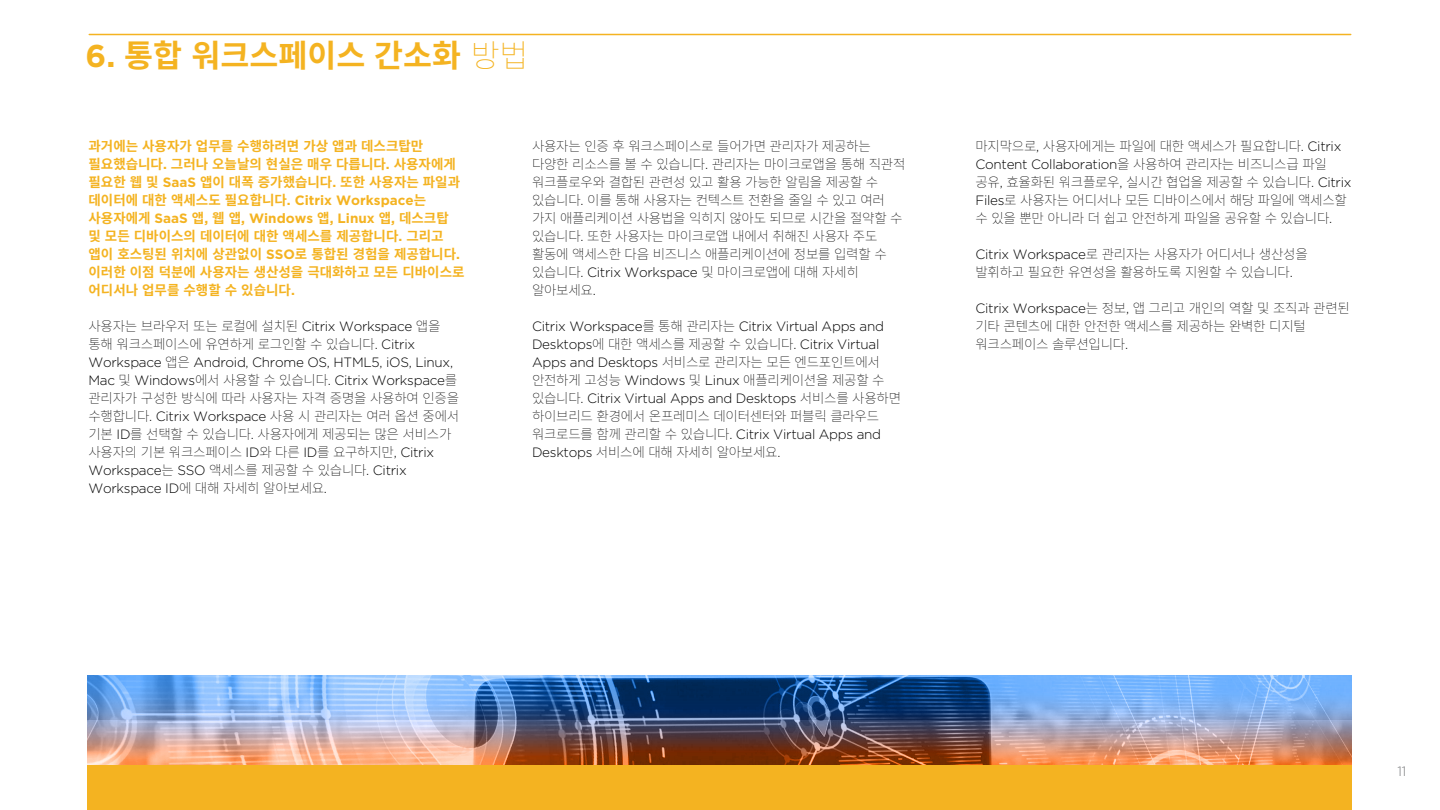
<style>
.page{position:relative;width:1440px;height:810px;background:#fff}
.page>*{position:absolute;margin:0;border:0;box-sizing:border-box;transform-origin:0 0}
.t1{font:700 31.5px "Source Han Sans KR";color:#f4b321}
.t2{font:200 13.5px/18px "Source Han Sans KR";letter-spacing:-.02em;color:#000}
.t3{font:300 13.5px/18px "Gotham";letter-spacing:-.02em;color:#000}
.t4{font:700 13.5px/18px "Source Han Sans KR";color:#f4b321}
.t5{font:700 13.5px "Gotham";color:#f4b321}
.t6{font:300 13.5px "Gotham";color:#77787b}
.s1{font-family:"Gotham"}
.s2{font-weight:200}
.s3{font-family:"Source Han Sans KR"}
.s4{font-family:"Gotham";font-weight:300}
.s5{font-family:"Source Han Sans KR";font-weight:200}
</style>
<div class="page">
<div style="left:87px;top:720px;width:1265px;height:90px;background:#f4b321"></div>
<img style="left:87px;top:675px;width:1265px;height:90px">
<hr style="left:89px;top:34px;width:1262px;height:1px;background:#f4b321">
<h1 class="t1" style="left:86px;top:38px;width:445px"><span class="s1">6.</span> 통합 워크스페이스 간소화 <span class="s2">방법</span></h1>
<p class="t4" style="left:88px;top:137px;width:373px">과거에는 사용자가 업무를 수행하려면 가상 앱과 데스크탑만 필요했습니다<span class="s1">.</span> 그러나 오늘날의 현실은 매우 다릅니다<span class="s1">.</span> 사용자에게 필요한 웹 및 <span class="s1">SaaS</span> 앱이 대폭 증가했습니다<span class="s1">.</span> 또한 사용자는 파일과 데이터에 대한 액세스도 필요합니다<span class="s1">. Citrix Workspace</span>는</p>
<p class="t5" style="left:88px;top:209px;width:362px"><span class="s3">사용자에게</span> SaaS <span class="s3">앱</span>, <span class="s3">웹 앱</span>, Windows <span class="s3">앱</span>, Linux <span class="s3">앱</span>, <span class="s3">데스크탑</span></p>
<p class="t4" style="left:88px;top:227px;width:378px">및 모든 디바이스의 데이터에 대한 액세스를 제공합니다<span class="s1">.</span> 그리고 앱이 호스팅된 위치에 상관없이 <span class="s1">SSO</span>로 통합된 경험을 제공합니다<span class="s1">. </span>이러한 이점 덕분에 사용자는 생산성을 극대화하고 모든 디바이스로 어디서나 업무를 수행할 수 있습니다<span class="s1">.</span></p>
<p class="t2" style="left:88px;top:317px;width:353px">사용자는 브라우저 또는 로컬에 설치된 <span class="s4">Citrix Workspace</span> 앱을 통해 워크스페이스에 유연하게 로그인할 수 있습니다<span class="s4">. Citrix</span></p>
<p class="t3" style="left:88px;top:353px;width:370px">Workspace <span class="s5">앱은</span> Android, Chrome OS, HTML5, iOS, Linux,<br>Mac <span class="s5">및</span> Windows<span class="s5">에서 사용할 수 있습니다</span>. Citrix Workspace<span class="s5">를</span></p>
<p class="t2" style="left:88px;top:389px;width:372px">관리자가 구성한 방식에 따라 사용자는 자격 증명을 사용하여 인증을 수행합니다<span class="s4">. Citrix Workspace</span> 사용 시 관리자는 여러 옵션 중에서 기본 <span class="s4">ID</span>를 선택할 수 있습니다<span class="s4">.</span> 사용자에게 제공되는 많은 서비스가 사용자의 기본 워크스페이스 <span class="s4">ID</span>와 다른 <span class="s4">ID</span>를 요구하지만<span class="s4">, Citrix</span></p>
<p class="t3" style="left:88px;top:461px;width:320px">Workspace<span class="s5">는</span> SSO <span class="s5">액세스를 제공할 수 있습니다</span>. Citrix<br>Workspace ID<span class="s5">에 대해 자세히 알아보세요</span>.</p>
<p class="t2" style="left:532px;top:137px;width:375px">사용자는 인증 후 워크스페이스로 들어가면 관리자가 제공하는 다양한 리소스를 볼 수 있습니다<span class="s4">.</span> 관리자는 마이크로앱을 통해 직관적 워크플로우와 결합된 관련성 있고 활용 가능한 알림을 제공할 수 있습니다<span class="s4">.</span> 이를 통해 사용자는 컨텍스트 전환을 줄일 수 있고 여러 가지 애플리케이션 사용법을 익히지 않아도 되므로 시간을 절약할 수 있습니다<span class="s4">.</span> 또한 사용자는 마이크로앱 내에서 취해진 사용자 주도 활동에 액세스한 다음 비즈니스 애플리케이션에 정보를 입력할 수 있습니다<span class="s4">. Citrix Workspace</span> 및 마이크로앱에 대해 자세히 알아보세요<span class="s4">.</span></p>
<p class="t3" style="left:532px;top:317px;width:353px">Citrix Workspace<span class="s5">를 통해 관리자는</span> Citrix Virtual Apps and<br>Desktops<span class="s5">에 대한 액세스를 제공할 수 있습니다</span>. Citrix Virtual</p>
<p class="t2" style="left:532px;top:353px;width:354px"><span class="s4">Apps and Desktops</span> 서비스로 관리자는 모든 엔드포인트에서 안전하게 고성능 <span class="s4">Windows</span> 및 <span class="s4">Linux</span> 애플리케이션을 제공할 수</p>
<p class="t3" style="left:532px;top:389px;width:371px"><span class="s5">있습니다</span>. Citrix Virtual Apps and Desktops <span class="s5">서비스를 사용하면</span></p>
<p class="t2" style="left:532px;top:407px;width:349px">하이브리드 환경에서 온프레미스 데이터센터와 퍼블릭 클라우드</p>
<p class="t3" style="left:532px;top:425px;width:351px"><span class="s5">워크로드를 함께 관리할 수 있습니다</span>. Citrix Virtual Apps and</p>
<p class="t2" style="left:532px;top:443px;width:250px"><span class="s4">Desktops</span> 서비스에 대해 자세히 알아보세요<span class="s4">.</span></p>
<p class="t2" style="left:975px;top:137px;width:367px">마지막으로<span class="s4">,</span> 사용자에게는 파일에 대한 액세스가 필요합니다<span class="s4">. Citrix</span></p>
<p class="t3" style="left:975px;top:155px;width:353px">Content Collaboration<span class="s5">을 사용하여 관리자는 비즈니스급 파일</span></p>
<p class="t2" style="left:975px;top:173px;width:378px">공유<span class="s4">,</span> 효율화된 워크플로우<span class="s4">,</span> 실시간 협업을 제공할 수 있습니다<span class="s4">. Citrix<br>Files</span>로 사용자는 어디서나 모든 디바이스에서 해당 파일에 액세스할 수 있을 뿐만 아니라 더 쉽고 안전하게 파일을 공유할 수 있습니다<span class="s4">.</span></p>
<p class="t2" style="left:975px;top:245px;width:334px"><span class="s4">Citrix Workspace</span>로 관리자는 사용자가 어디서나 생산성을 발휘하고 필요한 유연성을 활용하도록 지원할 수 있습니다<span class="s4">.</span></p>
<p class="t2" style="left:975px;top:299px;width:376px"><span class="s4">Citrix Workspace</span>는 정보<span class="s4">,</span> 앱 그리고 개인의 역할 및 조직과 관련된 기타 콘텐츠에 대한 안전한 액세스를 제공하는 완벽한 디지털 워크스페이스 솔루션입니다<span class="s4">.</span></p>
<p class="t6" style="left:1397px;top:763px;width:10px">11</p>
</div>
